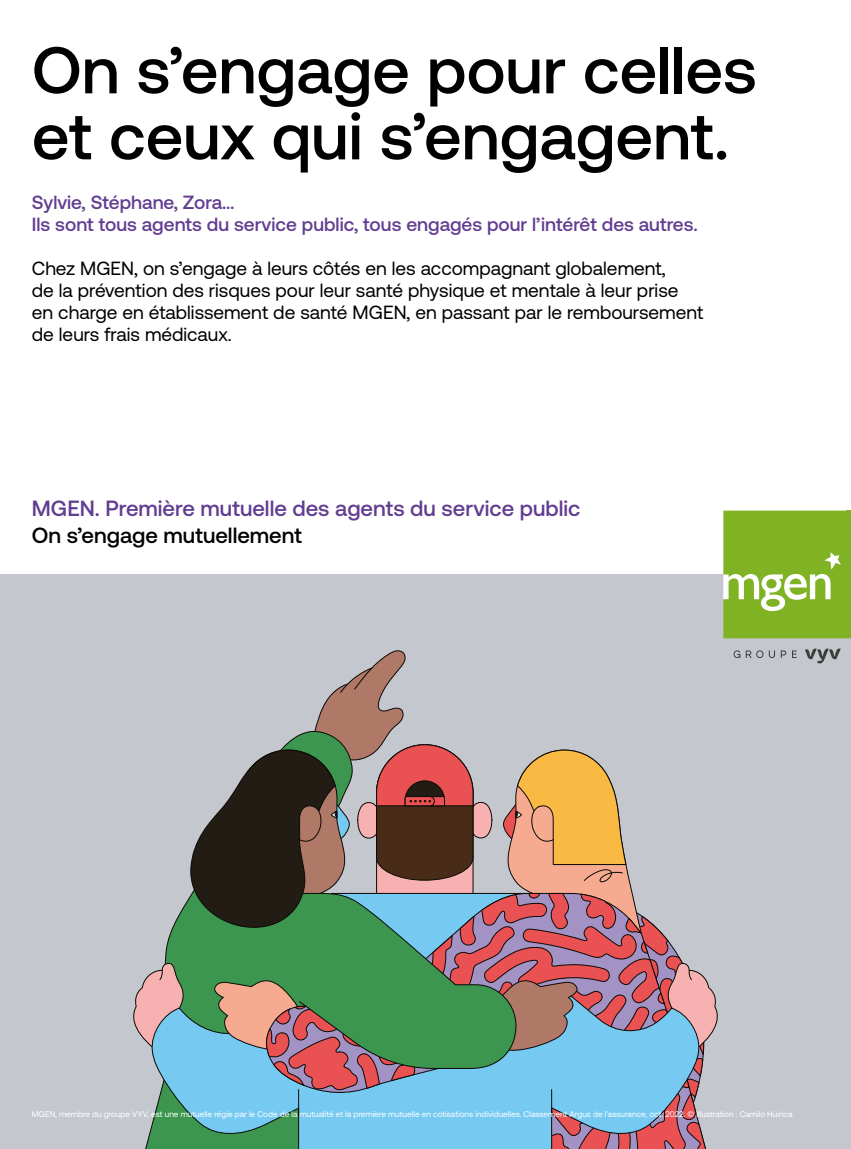
<style>
.page{position:relative;width:851px;height:1149px;background:#fff}
.page>*{position:absolute;margin:0;border:0;box-sizing:border-box;transform-origin:0 0}
.t1{font:500 66px/66px "Aeonik MGEN";color:#000}
.t2{font:500 22.05px "Aeonik MGEN";color:#623d91}
.t3{font:500 22.05px "Aeonik MGEN";color:#000}
.t4{font:19.05px/22px "Aeonik MGEN";color:#000}
.t5{font:500 19.05px/22px "Aeonik MGEN";color:#623d91}
.t6{font:8.25px "Aeonik MGEN";color:#fff}
</style>
<div class="page">
<div style="left:0;top:574px;width:850px;height:574px;background:#c4c8ce"></div>
<svg style="left:133px;top:650px;width:585px;height:498px"></svg>
<svg style="left:733px;top:650px;width:41px;height:8px"></svg>
<svg style="left:780px;top:650px;width:16px;height:7px"></svg>
<svg style="left:805px;top:648px;width:35px;height:15px"></svg>
<svg style="left:723px;top:510px;width:127px;height:128px"></svg>
<h1 class="t1" style="left:32px;top:37px;width:726px">On s’engage pour celles et ceux qui s’engagent.</h1>
<p class="t5" style="left:32px;top:191px;width:667px">Sylvie, Stéphane, Zora…<br>Ils sont tous agents du service public, tous engagés pour l’intérêt des autres.</p>
<p class="t4" style="left:32px;top:257px;width:672px">Chez MGEN, on s’engage à leurs côtés en les accompagnant globalement,<br>de la prévention des risques pour leur santé physique et mentale à leur prise en charge en établissement de santé MGEN, en passant par le remboursement de leurs frais médicaux.</p>
<p class="t2" style="left:32px;top:496px;width:550px">MGEN. Première mutuelle des agents du service public</p>
<p class="t3" style="left:32px;top:522px;width:271px">On s’engage mutuellement</p>
<p class="t6" style="left:32px;top:1109px;width:762px">MGEN, membre du groupe VYV, est une mutuelle régie par le Code de la mutualité et la première mutuelle en cotisations individuelles. Classement Argus de l’assurance, oct. 2022. © Illustration : Camilo Huinca</p>
</div>
